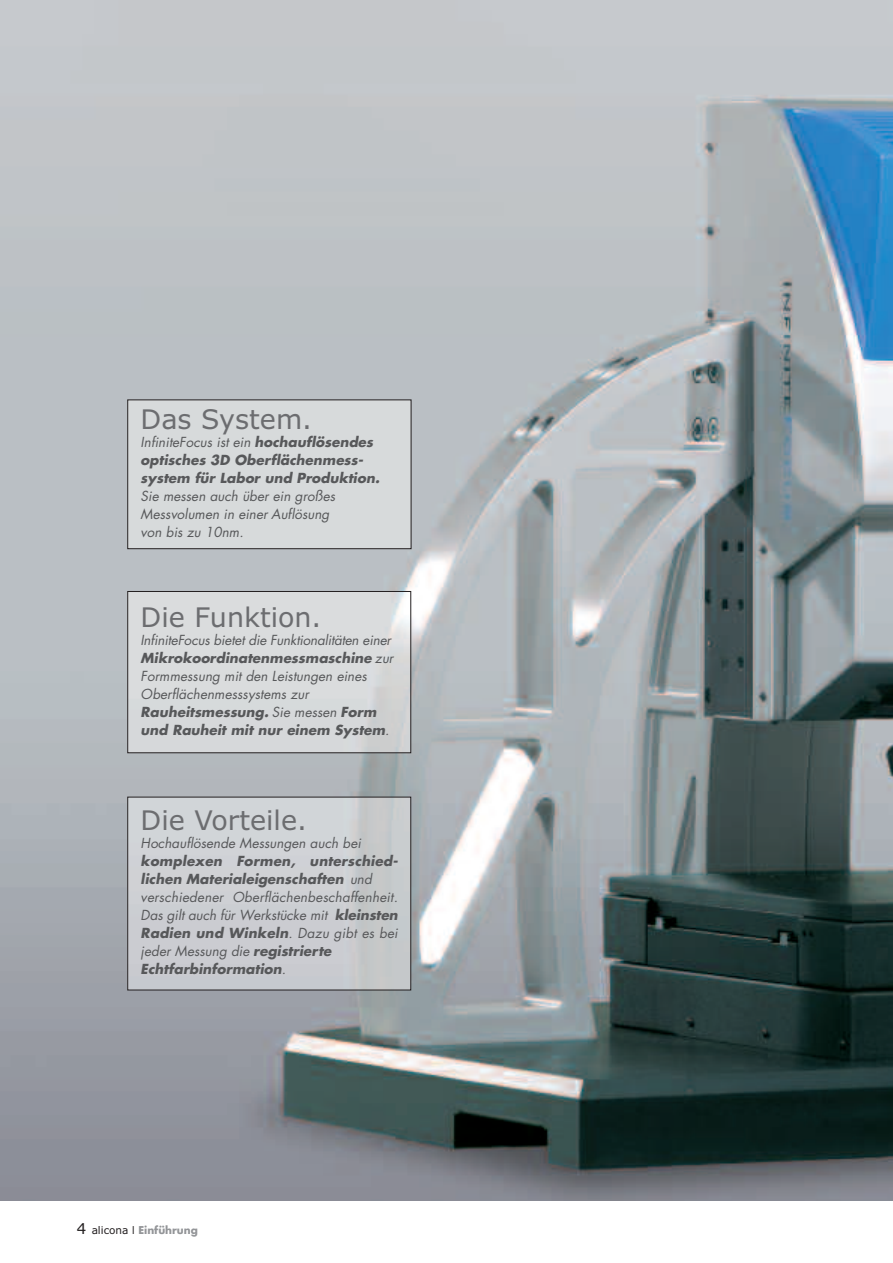
<style>
.page{position:relative;width:893px;height:1263px;background:#fff}
.page>*{position:absolute;margin:0;border:0;box-sizing:border-box;transform-origin:0 0}
.t1{font:27px "Verdana";color:#6c6d70}
.t2{font:italic 700 13.5px/18px "Futura";letter-spacing:.005em;color:#57585a}
.t3{font:italic 13.5px/18px "Futura";letter-spacing:.005em;color:#57585a}
.t4{font:700 10.5px "Futura";color:#939598}
.s1{font-weight:400}
.s2{font-weight:700}
.s3{font-family:"Verdana";font-weight:400;font-size:15px;color:#231f20}
.s4{font-family:"Verdana";font-weight:400;color:#231f20}
.s5{font-weight:400;color:#231f20}
</style>
<div class="page">
<img style="left:0;top:0;width:893px;height:1200px">
<div style="left:130px;top:402px;width:279px;height:145px;background:#d7dadb"></div>
<div style="left:128px;top:400px;width:283px;height:149px;border:1px solid #231f20"></div>
<img style="left:130px;top:593px;width:279px;height:158px">
<div style="left:128px;top:591px;width:283px;height:162px;border:1px solid #231f20"></div>
<img style="left:130px;top:799px;width:279px;height:189px">
<h1 class="t1" style="left:141px;top:404px;width:173px">Das System.</h1>
<p class="t2" style="left:141px;top:434px;width:241px"><span class="s1">InfiniteFocus ist ein</span> hochauflösendes optisches 3D Oberflächenmess&shy;system für Labor und Produktion.</p>
<p class="t3" style="left:141px;top:488px;width:196px">Sie messen auch über ein großes<br>Messvolumen in einer Auflösung von bis zu 10nm.</p>
<h1 class="t1" style="left:141px;top:601px;width:182px">Die Funktion.</h1>
<p class="t3" style="left:141px;top:632px;width:254px">InfiniteFocus bietet die Funktionalitäten einer <span class="s2">Mikrokoordinatenmessmaschine</span> zur Formmessung mit den Leistungen eines Oberflächenmesssystems zur <span class="s2">Rauheitsmessung.</span> Sie messen <span class="s2">Form und Rauheit mit nur einem System</span>.</p>
<h1 class="t1" style="left:141px;top:805px;width:168px">Die Vorteile.</h1>
<p class="t3" style="left:141px;top:835px;width:222px">Hochauflösende Messungen auch bei</p>
<p class="t2" style="left:141px;top:853px;width:259px">komplexen Formen, unterschied&shy;lichen Materialeigenschaften <span class="s1">und verschiedener Oberflächenbeschaffenheit.<br>Das gilt auch für Werkstücke mit</span> kleinsten Radien und Winkeln<span class="s1">. Dazu gibt es bei jeder Messung die</span> registrierte Echtfarbinformation<span class="s1">.</span></p>
<p class="t4" style="left:77px;top:1225px;width:123px"><span class="s3">4</span> <span class="s4">alicona</span> <span class="s5">I</span> Einführung</p>
</div>
